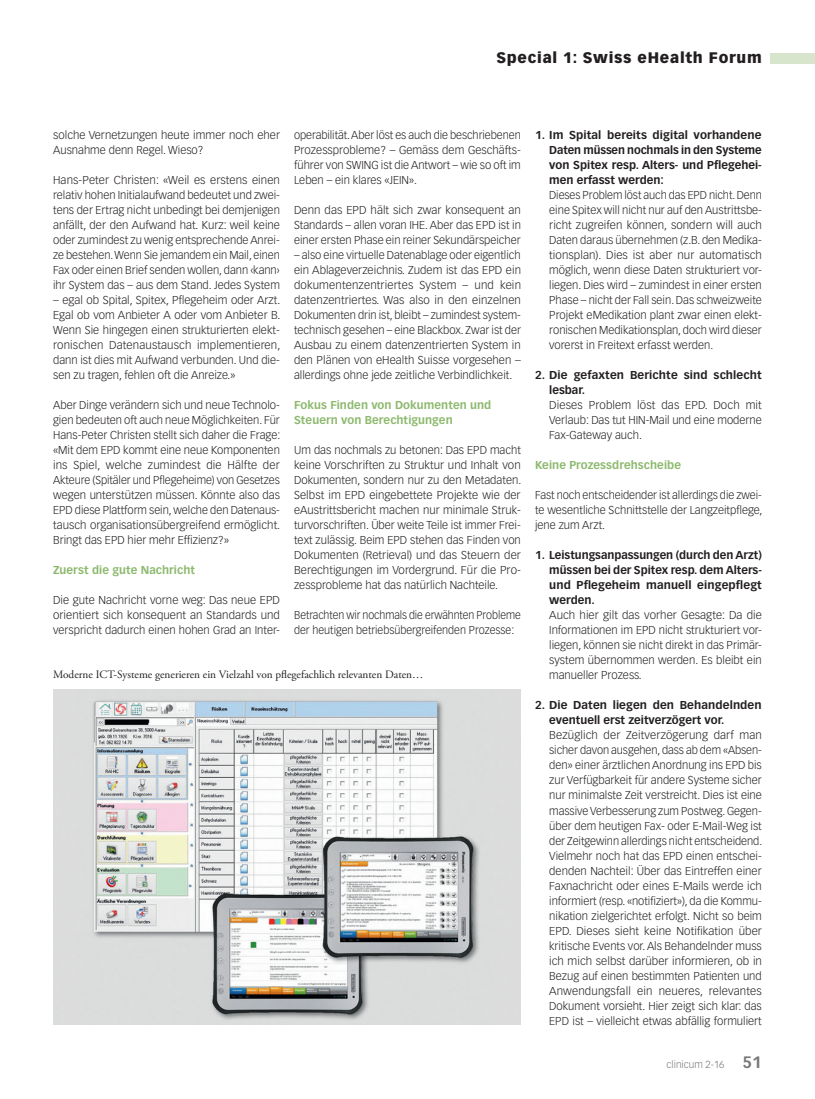
<style>
.page{position:relative;width:815px;height:1099px;background:#fff}
.page>*{position:absolute;margin:0;border:0;box-sizing:border-box;transform-origin:0 0}
.t1{font:900 15px "Vectora LT Std";letter-spacing:.05em;color:#231f20}
.t2{font:300 11.25px/15px "Vectora LT Std";color:#231f20;text-align:justify}
.t3{font:700 11.25px/15px "Vectora LT Std";color:#231f20;text-align:justify}
.t4{font:700 11.25px/15px "Vectora LT Std";letter-spacing:.005em;color:#8db96e}
.t5{font:300 11.25px/15px "Vectora LT Std";color:#231f20;scale:.95 1}
.t6{font:11.25px "Adobe Garamond Pro";color:#231f20}
.t7{font:300 10px "Vectora LT Std";color:#76787b}
.s1{font-weight:700;font-size:16.25px}
</style>
<div class="page">
<div style="left:770px;top:53px;width:45px;height:10px;background:#d8e5cd"></div>
<img style="left:53px;top:689px;width:468px;height:335px">
<h1 class="t1" style="left:496px;top:49px;width:267px">Special 1: Swiss eHealth Forum</h1>
<p class="t2" style="left:53px;top:128px;width:228px">solche Vernetzungen heute immer noch eher<br>Ausnahme denn Regel. Wieso?</p>
<p class="t2" style="left:53px;top:173px;width:228px">Hans-Peter Christen: «Weil es erstens einen relativ hohen Initialaufwand bedeutet und zwei&shy;tens der Ertrag nicht unbedingt bei demjenigen anfällt, der den Aufwand hat. Kurz: weil keine oder zumindest zu wenig entsprechende Anrei&shy;ze bestehen. Wenn Sie jemandem ein Mail, einen Fax oder einen Brief senden wollen, dann ‹kann› ihr System das – aus dem Stand. Jedes System</p>
<p class="t2" style="left:53px;top:293px;width:229px">– egal ob Spital, Spitex, Pflegeheim oder Arzt.<br>Egal ob vom Anbieter A oder vom Anbieter B.<br>Wenn Sie hingegen einen strukturierten elekt&shy;ronischen Datenaustausch implementieren, dann ist dies mit Aufwand verbunden. Und die&shy;sen zu tragen, fehlen oft die Anreize.»</p>
<p class="t2" style="left:53px;top:398px;width:229px">Aber Dinge verändern sich und neue Technolo&shy;gien bedeuten oft auch neue Möglichkeiten. Für Hans-Peter Christen stellt sich daher die Frage: «Mit dem EPD kommt eine neue Komponenten ins Spiel, welche zumindest die Hälfte der Akteure (Spitäler und Pflegeheime) von Gesetzes wegen unterstützen müssen. Könnte also das EPD diese Plattform sein, welche den Datenaus&shy;tausch organisationsübergreifend ermöglicht.<br>Bringt das EPD hier mehr Effizienz?»</p>
<p class="t4" style="left:53px;top:563px;width:143px">Zuerst die gute Nachricht</p>
<p class="t2" style="left:53px;top:593px;width:228px">Die gute Nachricht vorne weg: Das neue EPD orientiert sich konsequent an Standards und verspricht dadurch einen hohen Grad an Inter-</p>
<p class="t2" style="left:294px;top:128px;width:228px">operabilität. Aber löst es auch die beschriebenen Prozessprobleme? – Gemäss dem Geschäfts&shy;führer von SWING ist die Antwort – wie so oft im Leben – ein klares «JEIN».</p>
<p class="t2" style="left:294px;top:203px;width:228px">Denn das EPD hält sich zwar konsequent an Standards – allen voran IHE. Aber das EPD ist in einer ersten Phase ein reiner Sekundärspeicher</p>
<p class="t2" style="left:294px;top:248px;width:228px">– also eine virtuelle Datenablage oder eigentlich ein Ablageverzeichnis. Zudem ist das EPD ein dokumentenzentriertes System – und kein datenzentriertes. Was also in den einzelnen Dokumenten drin ist, bleibt – zumindest system&shy;technisch gesehen – eine Blackbox. Zwar ist der Ausbau zu einem datenzentrierten System in den Plänen von eHealth Suisse vorgesehen – allerdings ohne jede zeitliche Verbindlichkeit.</p>
<p class="t4" style="left:294px;top:398px;width:199px">Fokus Finden von Dokumenten und<br>Steuern von Berechtigungen</p>
<p class="t2" style="left:294px;top:443px;width:229px">Um das nochmals zu betonen: Das EPD macht keine Vorschriften zu Struktur und Inhalt von Dokumenten, sondern nur zu den Metadaten.<br>Selbst im EPD eingebettete Projekte wie der eAustrittsbericht machen nur minimale Struk&shy;turvorschriften. Über weite Teile ist immer Frei&shy;text zulässig. Beim EPD stehen das Finden von Dokumenten (Retrieval) und das Steuern der Berechtigungen im Vordergrund. Für die Pro&shy;zessprobleme hat das natürlich Nachteile.</p>
<p class="t5" style="left:294px;top:608px;width:240px">Betrachten wir nochmals die erwähnten Probleme der heutigen betriebsübergreifenden Prozesse:</p>
<p class="t6" style="left:53px;top:667px;width:372px">Moderne ICT-Systeme generieren ein Vielzahl von pflegefachlich relevanten Daten…</p>
<p class="t3" style="left:549px;top:128px;width:214px;text-indent:-14px">1. Im Spital bereits digital vorhandene Daten müssen nochmals in den Systeme von Spitex resp. Alters- und Pflegehei&shy;men erfasst werden:</p>
<p class="t2" style="left:549px;top:188px;width:214px">Dieses Problem löst auch das EPD nicht. Denn eine Spitex will nicht nur auf den Austrittsbe&shy;richt zugreifen können, sondern will auch Daten daraus übernehmen (z.B. den Medika&shy;tionsplan). Dies ist aber nur automatisch möglich, wenn diese Daten strukturiert vor&shy;liegen. Dies wird – zumindest in einer ersten Phase – nicht der Fall sein. Das schweizweite Projekt eMedikation plant zwar einen elekt&shy;ronischen Medikationsplan, doch wird dieser vorerst in Freitext erfasst werden.</p>
<p class="t3" style="left:549px;top:368px;width:214px;text-indent:-14px">2. Die gefaxten Berichte sind schlecht lesbar.</p>
<p class="t2" style="left:549px;top:398px;width:214px">Dieses Problem löst das EPD. Doch mit Verlaub: Das tut HIN-Mail und eine moderne Fax-Gateway auch.</p>
<p class="t4" style="left:535px;top:458px;width:147px">Keine Prozessdrehscheibe</p>
<p class="t2" style="left:535px;top:488px;width:229px">Fast noch entscheidender ist allerdings die zwei&shy;te wesentliche Schnittstelle der Langzeitpflege, jene zum Arzt.</p>
<p class="t3" style="left:549px;top:548px;width:214px;text-indent:-14px">1. Leistungsanpassungen (durch den Arzt) müssen bei der Spitex resp. dem Alters&shy;und Pflegeheim manuell eingepflegt werden.</p>
<p class="t2" style="left:549px;top:608px;width:214px">Auch hier gilt das vorher Gesagte: Da die Informationen im EPD nicht strukturiert vor&shy;liegen, können sie nicht direkt in das Primär&shy;system übernommen werden. Es bleibt ein manueller Prozess.</p>
<p class="t3" style="left:549px;top:698px;width:214px;text-indent:-14px">2. Die Daten liegen den Behandelnden eventuell erst zeitverzögert vor.</p>
<p class="t2" style="left:549px;top:728px;width:214px">Bezüglich der Zeitverzögerung darf man sicher davon ausgehen, dass ab dem «Absen&shy;den» einer ärztlichen Anordnung ins EPD bis zur Verfügbarkeit für andere Systeme sicher nur minimalste Zeit verstreicht. Dies ist eine massive Verbesserung zum Postweg. Gegen&shy;über dem heutigen Fax- oder E-Mail-Weg ist der Zeitgewinn allerdings nicht entscheidend.<br>Vielmehr noch hat das EPD einen entschei&shy;denden Nachteil: Über das Eintreffen einer Faxnachricht oder eines E-Mails werde ich informiert (resp. «notifiziert»), da die Kommu&shy;nikation zielgerichtet erfolgt. Nicht so beim EPD. Dieses sieht keine Notifikation über kritische Events vor. Als Behandelnder muss ich mich selbst darüber informieren, ob in Bezug auf einen bestimmten Patienten und Anwendungsfall ein neueres, relevantes Dokument vorsieht. Hier zeigt sich klar: das EPD ist – vielleicht etwas abfällig formuliert</p>
<p class="t7" style="left:667px;top:1058px;width:97px">clinicum 2-16 <span class="s1">51</span></p>
</div>
